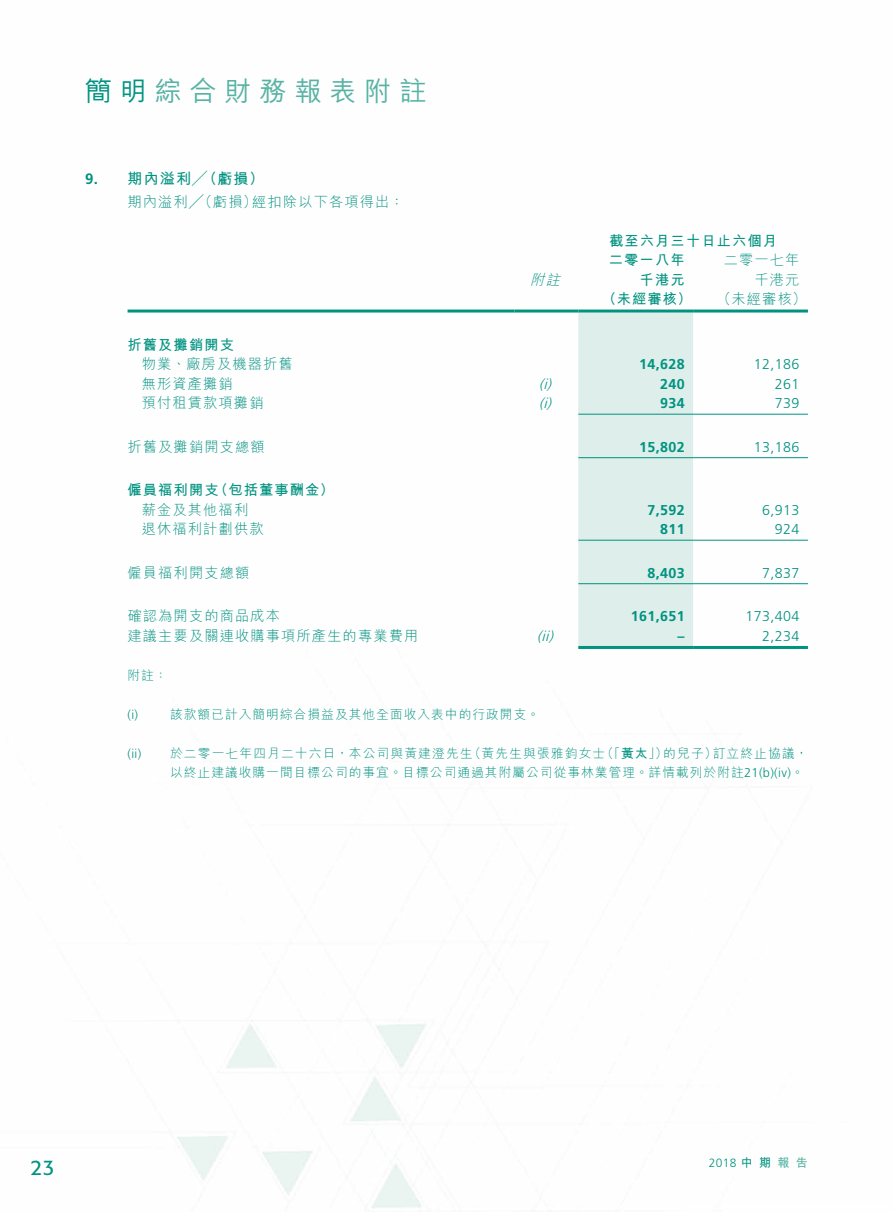
<style>
.page{position:relative;width:893px;height:1212px;background:#fff}
.page>*{position:absolute;margin:0;border:0;box-sizing:border-box;transform-origin:0 0}
.t1{font:500 27px "M Hei HK";letter-spacing:.295em;color:#56b3a4}
.t2{font:21px "Formata";color:#009380;scale:.95 1}
.t3{font:700 15px "M Hei HK";letter-spacing:.08em;color:#009380}
.t4{font:700 15px "Frutiger LT Std";color:#009380}
.t5{font:300 14.25px "M Hei HK";letter-spacing:.08em;color:#009380}
.t6{font:700 14.25px "M Hei HK";letter-spacing:.08em;color:#009380}
.t7{font:300 14.25px "Frutiger LT Std";letter-spacing:.03em;color:#009380}
.t8{font:700 14.25px "Frutiger LT Std";letter-spacing:.03em;color:#009380}
.t9{font:italic 300 14.25px "Frutiger LT Std";color:#009380}
.t10{font:italic 300 14.25px "M Hei HK";color:#009380}
.t11{font:300 12.75px "M Hei HK";letter-spacing:.08em;color:#009380}
.t12{font:300 12.75px "Frutiger LT Std";color:#009380}
.t13{font:300 12px "Frutiger LT Std";color:#009380}
.t14{font:700 12px "M Hei HK";color:#56b3a4}
.s1{color:#009380}
.s2{font-weight:700}
.s3{font-family:"Frutiger LT Std"}
.s4{font-family:"M Hei HK";font-weight:700}
</style>
<div class="page">
<img style="left:127px;top:309px;width:681px;height:903px">
<div style="left:578px;top:312px;width:115px;height:334px;background:#deeeeb"></div>
<hr style="left:128px;top:309px;width:386px;height:3px;background:#009380">
<hr style="left:514px;top:309px;width:64px;height:3px;background:#009380">
<hr style="left:578px;top:309px;width:115px;height:3px;background:#009380">
<hr style="left:693px;top:309px;width:115px;height:3px;background:#009380">
<hr style="left:578px;top:414px;width:115px;height:1px;background:#009380">
<hr style="left:693px;top:414px;width:115px;height:1px;background:#009380">
<hr style="left:578px;top:457px;width:115px;height:1px;background:#009380">
<hr style="left:693px;top:457px;width:115px;height:1px;background:#009380">
<hr style="left:578px;top:540px;width:115px;height:1px;background:#009380">
<hr style="left:693px;top:540px;width:115px;height:1px;background:#009380">
<hr style="left:578px;top:583px;width:115px;height:1px;background:#009380">
<hr style="left:693px;top:583px;width:115px;height:1px;background:#009380">
<hr style="left:578px;top:646px;width:115px;height:3px;background:#009380">
<hr style="left:693px;top:646px;width:115px;height:3px;background:#009380">
<h1 class="t1" style="left:85px;top:71px;width:343px"><span class="s1">簡明</span>綜合財務報表附註</h1>
<p class="t4" style="left:85px;top:169px;width:14px">9.</p>
<p class="t3" style="left:128px;top:167px;width:138px">期內溢利╱（虧損(</p>
<p class="t5" style="left:128px;top:192px;width:131px">期內溢利╱（虧損）</p>
<p class="t5" style="left:252px;top:192px;width:153px">經扣除以下各項得出：</p>
<p class="t6" style="left:609px;top:230px;width:169px">截至六月三十日止六個月</p>
<p class="t5" style="left:724px;top:250px;width:77px">二零一七年</p>
<p class="t6" style="left:609px;top:250px;width:77px">二零一八年</p>
<p class="t10" style="left:530px;top:270px;width:36px">附註</p>
<p class="t6" style="left:640px;top:269px;width:46px">千港元</p>
<p class="t5" style="left:754px;top:270px;width:46px">千港元</p>
<p class="t6" style="left:602px;top:289px;width:91px">（未經審核）</p>
<p class="t5" style="left:717px;top:289px;width:91px">（未經審核(</p>
<p class="t6" style="left:128px;top:334px;width:108px">折舊及攤銷開支</p>
<p class="t5" style="left:142px;top:354px;width:153px">物業、廠房及機器折舊</p>
<p class="t8" style="left:639px;top:356px;width:47px">14,628</p>
<p class="t7" style="left:754px;top:356px;width:47px">12,186</p>
<p class="t5" style="left:142px;top:373px;width:93px">無形資產攤銷</p>
<p class="t9" style="left:539px;top:376px;width:18px">(i(</p>
<p class="t8" style="left:660px;top:375px;width:26px">240</p>
<p class="t7" style="left:775px;top:376px;width:26px">261</p>
<p class="t5" style="left:142px;top:393px;width:123px">預付租賃款項攤銷</p>
<p class="t9" style="left:539px;top:395px;width:18px">(i(</p>
<p class="t8" style="left:660px;top:395px;width:26px">934</p>
<p class="t7" style="left:775px;top:395px;width:26px">739</p>
<p class="t5" style="left:128px;top:436px;width:139px">折舊及攤銷開支總額</p>
<p class="t6" style="left:214px;top:480px;width:122px">（包括董事酬金(</p>
<p class="t6" style="left:128px;top:480px;width:93px">僱員福利開支</p>
<p class="t8" style="left:639px;top:438px;width:47px">15,802</p>
<p class="t7" style="left:754px;top:439px;width:47px">13,186</p>
<p class="t5" style="left:142px;top:499px;width:108px">薪金及其他福利</p>
<p class="t8" style="left:647px;top:501px;width:39px">7,592</p>
<p class="t7" style="left:762px;top:502px;width:39px">6,913</p>
<p class="t5" style="left:142px;top:519px;width:123px">退休福利計劃供款</p>
<p class="t8" style="left:660px;top:521px;width:26px">811</p>
<p class="t7" style="left:775px;top:521px;width:26px">924</p>
<p class="t5" style="left:128px;top:562px;width:123px">僱員福利開支總額</p>
<p class="t8" style="left:647px;top:564px;width:39px">8,403</p>
<p class="t7" style="left:762px;top:565px;width:39px">7,837</p>
<p class="t5" style="left:128px;top:606px;width:154px">確認為開支的商品成本</p>
<p class="t8" style="left:631px;top:608px;width:55px">161,651</p>
<p class="t7" style="left:745px;top:608px;width:55px">173,404</p>
<p class="t5" style="left:128px;top:625px;width:292px">建議主要及關連收購事項所產生的專業費用</p>
<p class="t11" style="left:128px;top:666px;width:41px">附註：</p>
<p class="t11" style="left:170px;top:705px;width:371px">該款額已計入簡明綜合損益及其他全面收入表中的行政開支。</p>
<p class="t9" style="left:537px;top:628px;width:21px">(i i(</p>
<p class="t12" style="left:128px;top:707px;width:12px">) i(</p>
<p class="t8" style="left:677px;top:627px;width:9px">–</p>
<p class="t7" style="left:762px;top:628px;width:39px">2,234</p>
<p class="t12" style="left:128px;top:746px;width:15px">i i( )</p>
<p class="t11" style="left:468px;top:744px;width:138px">（黃先生與張雅鈞女士</p>
<p class="t11" style="left:601px;top:744px;width:68px">（「<span class="s2">黃太</span>」）</p>
<p class="t11" style="left:663px;top:744px;width:55px">的兒子）</p>
<p class="t11" style="left:170px;top:744px;width:304px">於二零一七年四月二十六日，本公司與黃建澄先生</p>
<p class="t11" style="left:713px;top:744px;width:97px">訂立終止協議，</p>
<p class="t11" style="left:170px;top:764px;width:635px">以終止建議收購一間目標公司的事宜。目標公司通過其附屬公司從事林業管理。詳情載列於附註<span class="s3">21 b( )(iv</span> 。<span class="s3">(</span></p>
<h2 class="t2" style="left:31px;top:1154px;width:27px">23</h2>
<p class="t13" style="left:709px;top:1156px;width:64px">2018 <span class="s4">中期</span></p>
<p class="t14" style="left:778px;top:1154px;width:32px">報告</p>
</div>
